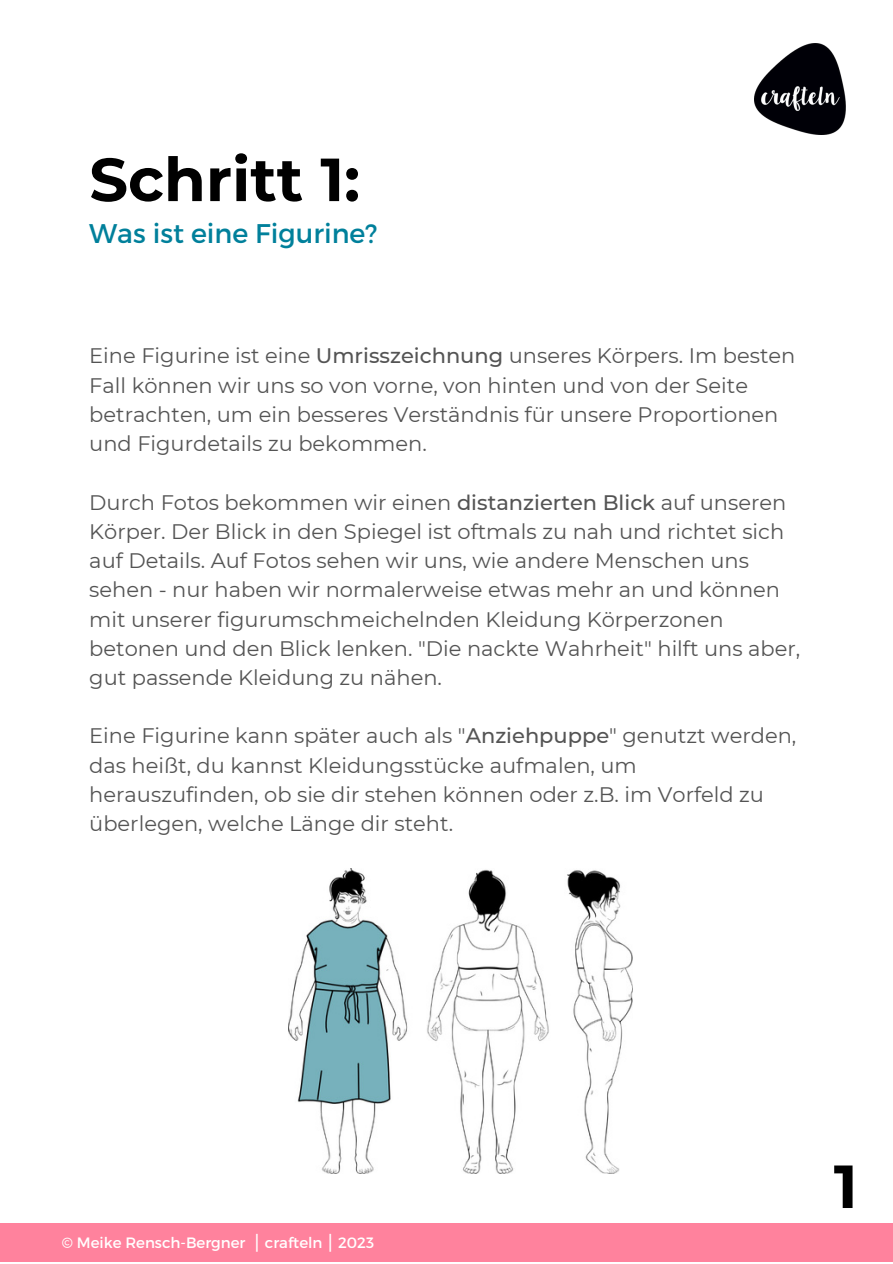
<style>
.page{position:relative;width:893px;height:1264px;background:#fff}
.page>*{position:absolute;margin:0;border:0;box-sizing:border-box;transform-origin:0 0}
.t1{font:700 60.75px "Montserrat";color:#000}
.t2{font:27px "Montserrat";color:#00809b}
.t3{font:21px/29.2px "Montserrat";color:#545454}
.t4{font:15px "Montserrat";color:#fff}
.s1{font-weight:500}
.s2{font-family:"DejaVu Sans"}
</style>
<div class="page">
<img style="left:754px;top:44px;width:91px;height:91px">
<div style="left:0;top:1223px;width:892px;height:38px;background:#ff829d"></div>
<img style="left:288px;top:868px;width:344px;height:305px">
<h1 class="t1" style="left:89px;top:142px;width:272px">Schritt 1:</h1>
<p class="t2" style="left:89px;top:215px;width:289px">Was ist eine Figurine?</p>
<p class="t3" style="left:89px;top:341px;width:707px">Eine Figurine ist eine <span class="s1">Umrisszeichnung</span> unseres Körpers. Im besten Fall können wir uns so von vorne, von hinten und von der Seite betrachten, um ein besseres Verständnis für unsere Proportionen und Figurdetails zu bekommen.</p>
<p class="t3" style="left:89px;top:487px;width:712px">Durch Fotos bekommen wir einen <span class="s1">distanzierten Blick</span> auf unseren Körper. Der Blick in den Spiegel ist oftmals zu nah und richtet sich auf Details. Auf Fotos sehen wir uns, wie andere Menschen uns sehen - nur haben wir normalerweise etwas mehr an und können mit unserer figurumschmeichelnden Kleidung Körperzonen betonen und den Blick lenken. "Die nackte Wahrheit" hilft uns aber, gut passende Kleidung zu nähen.</p>
<p class="t3" style="left:89px;top:721px;width:708px">Eine Figurine kann später auch als "<span class="s1">Anziehpuppe</span>" genutzt werden, das heißt, du kannst Kleidungsstücke aufmalen, um herauszufinden, ob sie dir stehen können oder z.B. im Vorfeld zu überlegen, welche Länge dir steht.</p>
<p class="t4" style="left:62px;top:1233px;width:314px">© Meike Rensch-Bergner <span class="s2">⎮</span> crafteln <span class="s2">⎮</span> 2023</p>
<h1 class="t1" style="left:833px;top:1149px;width:25px">1</h1>
</div>
